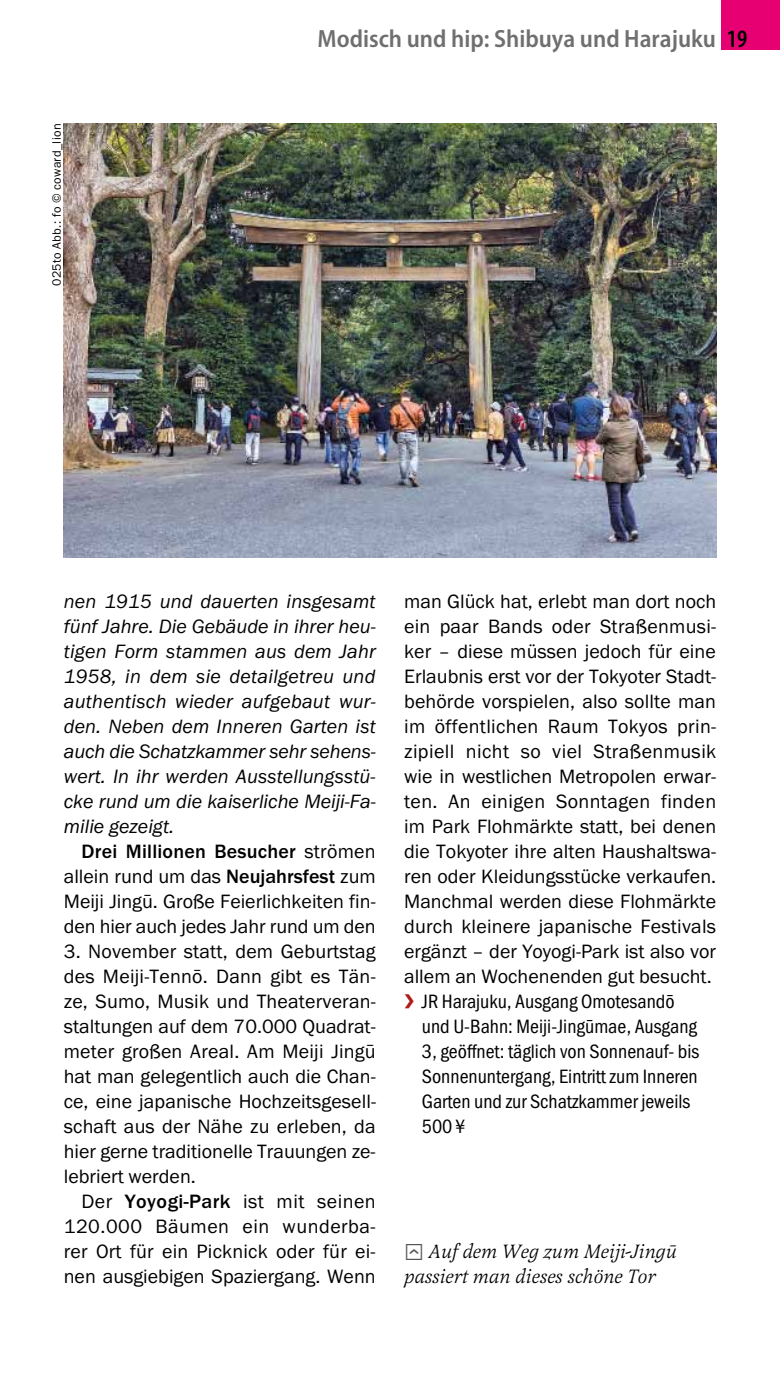
<style>
.page{position:relative;width:780px;height:1382px;background:#fff}
.page>*{position:absolute;margin:0;border:0;box-sizing:border-box;transform-origin:0 0}
.t1{font:600 semi-condensed 25px "Myriad Pro";color:#6f6f6f}
.t2{font:20px/25px "Franklin Gothic URW Boo";color:#000;text-align:justify}
.t3{font:20px/25px "Franklin Gothic URW Boo Ita";color:#000;text-align:justify}
.t4{font:20px/25px "Franklin Gothic URW Con Boo";color:#000}
.t5{font:italic 20px/25px "Latienne URWTOT";color:#000}
.t6{font:500 20px "Franklin Gothic URW";letter-spacing:.01em;color:#000}
.t7{font:12.5px "Franklin Gothic URW Boo";letter-spacing:.025em;color:#000}
.s1{font-stretch:condensed;color:#000}
.s2{font-family:"Franklin Gothic URW Boo";font-weight:400}
.s3{font-family:"Franklin Gothic URW";font-weight:500}
.s4{font-family:"Button Bonus Square Positive";font-style:normal;color:#575756}
</style>
<div class="page">
<div style="left:721px;top:0;width:59px;height:50px;background:#e60071"></div>
<img style="left:64px;top:123px;width:652px;height:435px">
<p class="t7" style="left:49px;top:286px;width:164px;rotate:-90deg">025to Abb.: fo © coward_lion</p>
<p class="t1" style="left:317px;top:25px;width:431px">Modisch und hip: Shibuya und Harajuku <span class="s1">19</span></p>
<p class="t3" style="left:64px;top:589px;width:313px">nen 1915 und dauerten insgesamt fünf Jahre. Die Gebäude in ihrer heu&shy;tigen Form stammen aus dem Jahr 1958, in dem sie detailgetreu und authentisch wieder aufgebaut wur&shy;den. Neben dem Inneren Garten ist auch die Schatzkammer sehr sehens&shy;wert. In ihr werden Ausstellungsstü&shy;cke rund um die kaiserliche Meiji-Fa&shy;milie gezeigt.</p>
<p class="t6" style="left:81px;top:839px;width:295px">Drei Millionen Besucher <span class="s2">strömen</span></p>
<p class="t2" style="left:64px;top:864px;width:313px">allein rund um das <span class="s3">Neujahrsfest</span> zum Meiji Jingū. Große Feierlichkeiten fin&shy;den hier auch jedes Jahr rund um den</p>
<p class="t2" style="left:64px;top:939px;width:314px">3. November statt, dem Geburtstag des Meiji-Tennō. Dann gibt es Tän&shy;ze, Sumo, Musik und Theaterveran&shy;staltungen auf dem 70.000 Quadrat&shy;meter großen Areal. Am Meiji Jingū hat man gelegentlich auch die Chan&shy;ce, eine japanische Hochzeitsgesell&shy;schaft aus der Nähe zu erleben, da hier gerne traditionelle Trauungen ze&shy;lebriert werden.</p>
<p class="t2" style="left:64px;top:1189px;width:313px;text-indent:18px">Der <span class="s3">Yoyogi-Park</span> ist mit seinen 120.000 Bäumen ein wunderba&shy;rer Ort für ein Picknick oder für ei&shy;nen ausgiebigen Spaziergang. Wenn</p>
<p class="t2" style="left:404px;top:589px;width:314px">man Glück hat, erlebt man dort noch ein paar Bands oder Straßenmusi&shy;ker – diese müssen jedoch für eine Erlaubnis erst vor der Tokyoter Stadt&shy;behörde vorspielen, also sollte man im öffentlichen Raum Tokyos prin&shy;zipiell nicht so viel Straßenmusik wie in westlichen Metropolen erwar&shy;ten. An einigen Sonntagen finden im Park Flohmärkte statt, bei denen die Tokyoter ihre alten Haushaltswa&shy;ren oder Kleidungsstücke verkaufen.<br>Manchmal werden diese Flohmärkte durch kleinere japanische Festivals ergänzt – der Yoyogi-Park ist also vor allem an Wochenenden gut besucht.</p>
<p class="t4" style="left:422px;top:989px;width:279px">JR Harajuku, Ausgang Omotesandō und U-Bahn: Meiji-Jingūmae, Ausgang<br>3, geöffnet: täglich von Sonnenauf- bis<br>Sonnenuntergang, Eintritt zum Inneren<br>Garten und zur Schatzkammer jeweils<br>500¥</p>
<p class="t5" style="left:404px;top:1239px;width:274px"><span class="s4">n</span> Auf dem Weg zum Meiji-Jingū passiert man dieses schöne Tor</p>
</div>
